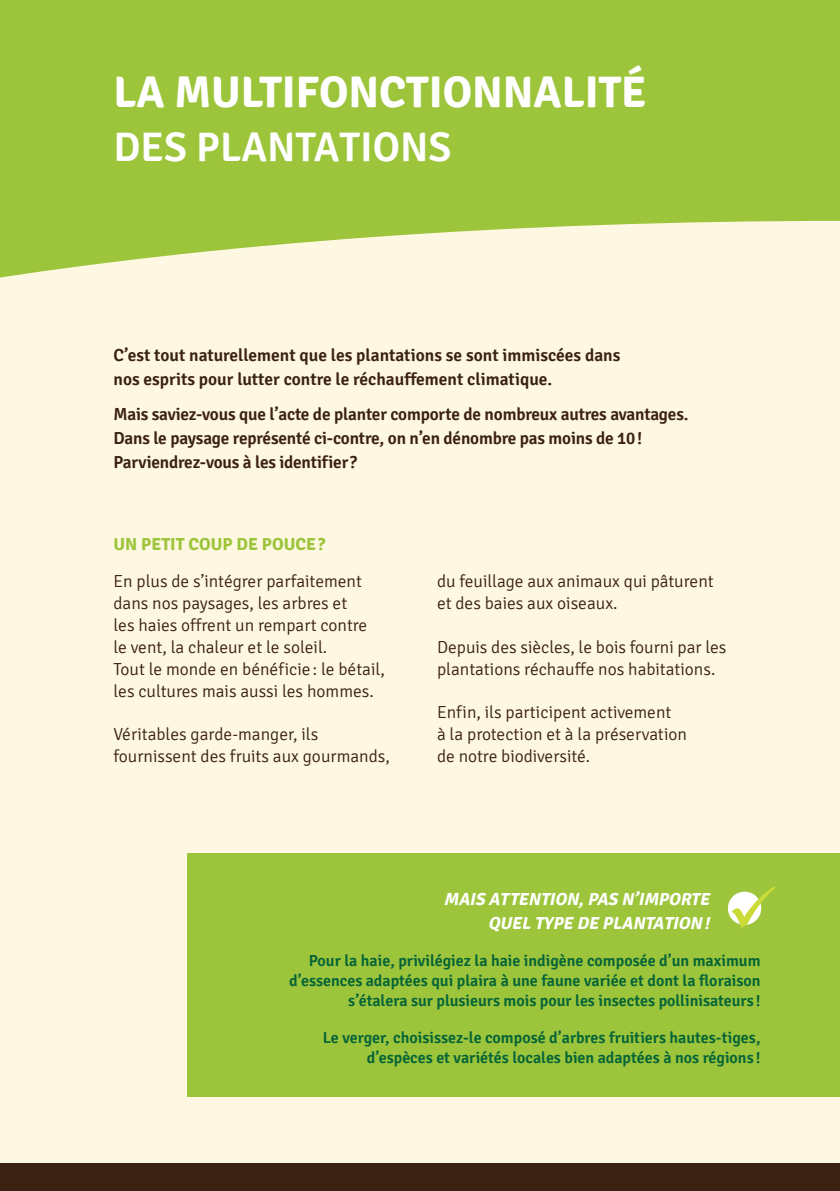
<style>
.page{position:relative;width:840px;height:1191px;background:#fff}
.page>*{position:absolute;margin:0;border:0;box-sizing:border-box;transform-origin:0 0}
.t1{font:700 44px "Signika";color:#fff}
.t2{font:600 41.2px "Signika";color:#fff}
.t3{font:300 17.4px/22px "Signika";color:#3a2111}
.t4{font:600 17.4px/24px "Signika";letter-spacing:-.01em;color:#3a2111}
.t5{font:italic 700 17.4px/24px "Signika";color:#fff;text-align:right}
.t6{font:700 17.4px "Signika";color:#9dc53b}
.t7{font:600 16px/20px "Signika";color:#056437;text-align:right}
</style>
<div class="page">
<div style="left:0;top:0;width:839px;height:1191px;background:#fef7e2"></div>
<svg style="left:0;top:0;width:839px;height:278px;background:#aacc52"></svg>
<div style="left:0;top:1163px;width:839px;height:28px;background:#3a2111"></div>
<div style="left:187px;top:853px;width:652px;height:244px;background:#9dc53b"></div>
<svg style="left:727px;top:891px;width:33px;height:34px"></svg>
<svg style="left:731px;top:886px;width:44px;height:42px"></svg>
<p class="t1" style="left:113px;top:66px;width:534px">LA MULTIFONCTIONNALITÉ</p>
<p class="t2" style="left:113px;top:123px;width:339px">DES PLANTATIONS</p>
<p class="t4" style="left:113px;top:343px;width:508px">C’est tout naturellement que les plantations se sont immiscées dans nos esprits pour lutter contre le réchauffement climatique.</p>
<p class="t4" style="left:113px;top:403px;width:576px">Mais saviez-vous que l’acte de planter comporte de nombreux autres avantages.<br>Dans le paysage représenté ci-contre, on n’en dénombre pas moins de 10!<br>Parviendrez-vous à les identifier ?</p>
<p class="t6" style="left:113px;top:534px;width:213px">UN PETIT COUP DE POUCE?</p>
<p class="t3" style="left:113px;top:570px;width:273px">En plus de s’intégrer parfaitement dans nos paysages, les arbres et<br>les haies offrent un rempart contre le vent, la chaleur et le soleil.<br>Tout le monde en bénéficie: le bétail, les cultures mais aussi les hommes.</p>
<p class="t3" style="left:113px;top:723px;width:278px">Véritables garde-manger, ils fournissent des fruits aux gourmands,</p>
<p class="t3" style="left:437px;top:571px;width:278px">du feuillage aux animaux qui pâturent et des baies aux oiseaux.</p>
<p class="t3" style="left:437px;top:636px;width:291px">Depuis des siècles, le bois fourni par les plantations réchauffe nos habitations.</p>
<p class="t3" style="left:437px;top:701px;width:251px">Enfin, ils participent activement<br>à la protection et à la préservation de notre biodiversité.</p>
<p class="t5" style="left:443px;top:887px;width:271px">MAIS ATTENTION,PAS N’IMPORTE<br>QUEL TYPE DE PLANTATION!</p>
<p class="t7" style="left:289px;top:950px;width:472px">Pour la haie, privilégiez la haie indigène composée d’un maximum d’essences adaptées qui plaira à une faune variée et dont la floraison s’étalera sur plusieurs mois pour les insectes pollinisateurs !</p>
<p class="t7" style="left:323px;top:1027px;width:439px">Le verger, choisissez-le composé d’arbres fruitiers hautes-tiges, d’espèces et variétés locales bien adaptées à nos régions !</p>
</div>
